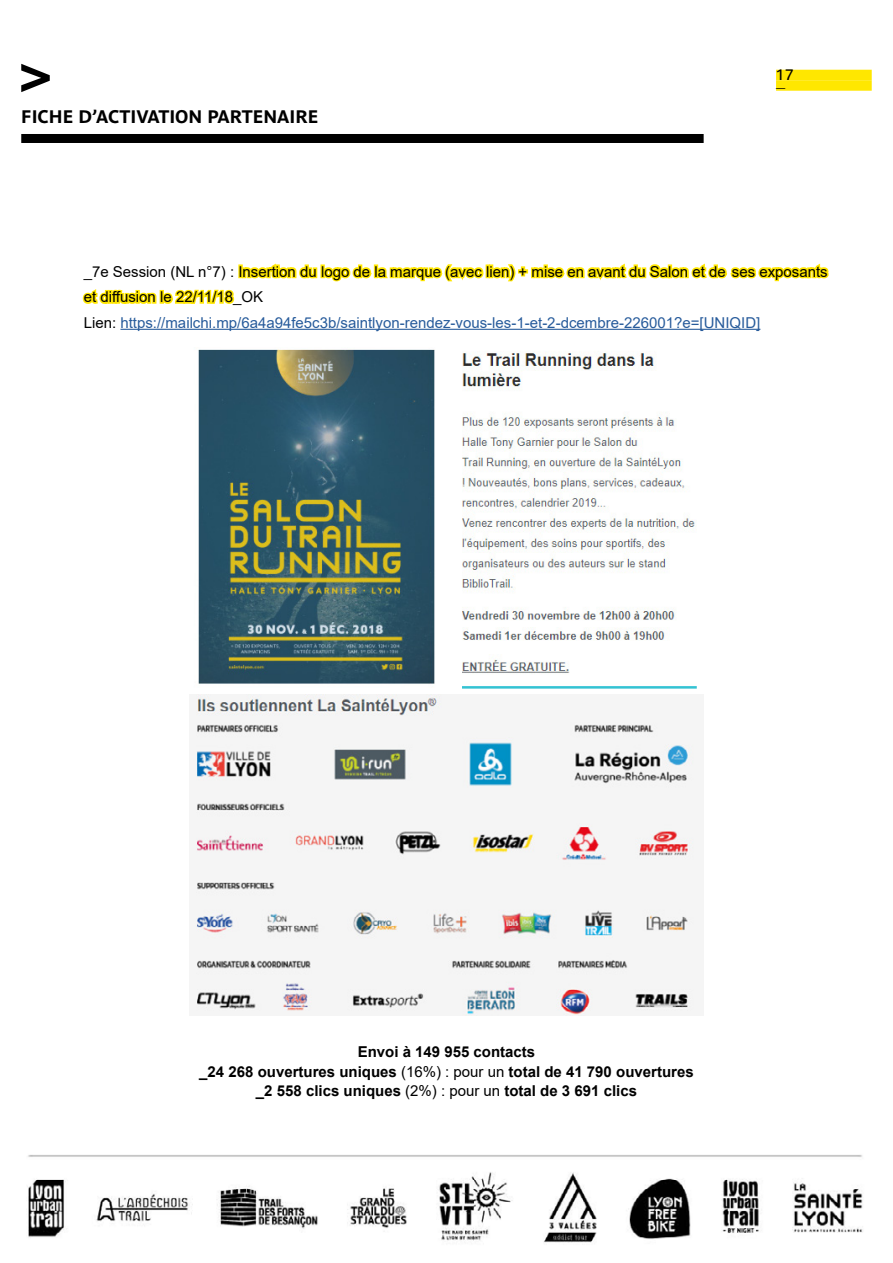
<style>
.page{position:relative;width:893px;height:1263px;background:#fff}
.page>*{position:absolute;margin:0;border:0;box-sizing:border-box;transform-origin:0 0}
.t1{font:700 18px "Parisine Pro";color:#000}
.t2{font:15px/25.5px "Arial";color:#000}
.t3{font:700 15px/19.5px "Arial";color:#000;text-align:center}
.t4{font:15px "Parisine Pro";color:#000}
.t5{font:9px "Parisine Pro";color:#000}
.s1{color:#275b9b}
.s2{font-weight:400}
</style>
<div class="page">
<div style="left:776px;top:70px;width:96px;height:10px;background:#ffe700"></div>
<div style="left:776px;top:80px;width:96px;height:11px;background:#ffe700"></div>
<div style="left:21px;top:134px;width:683px;height:9px;background:#000"></div>
<svg style="left:21px;top:64px;width:29px;height:28px"></svg>
<img style="left:27px;top:1155px;width:836px;height:88px">
<img style="left:196px;top:694px;width:498px;height:322px">
<img style="left:198px;top:349px;width:499px;height:340px">
<hr style="left:120px;top:329px;width:640px;height:1px;background:#275b9b">
<svg style="left:82px;top:263px;width:747px;height:41px"></svg>
<p class="t1" style="left:21px;top:103px;width:299px">FICHE D’ACTIVATION PARTENAIRE</p>
<p class="t4" style="left:776px;top:64px;width:19px">17</p>
<p class="t5" style="left:776px;top:81px;width:11px">—</p>
<p class="t2" style="left:84px;top:259px;width:745px">_7e Session (NL n°7) : Insertion du logo de la marque (avec lien) + mise en avant du Salon et de ses exposants et diffusion le 22/11/18_OK<br>Lien: <span class="s1">https://mailchi.mp/6a4a94fe5c3b/saintlyon-rendez-vous-les-1-et-2-dcembre-226001?e=[UNIQID]</span></p>
<p class="t3" style="left:199px;top:1042px;width:496px">Envoi à 149 955 contacts<br>_24 268 ouvertures uniques <span class="s2">(16%) : pour un</span> total de 41 790 ouvertures _2 558 clics uniques <span class="s2">(2%) : pour un</span> total de 3 691 clics</p>
</div>
